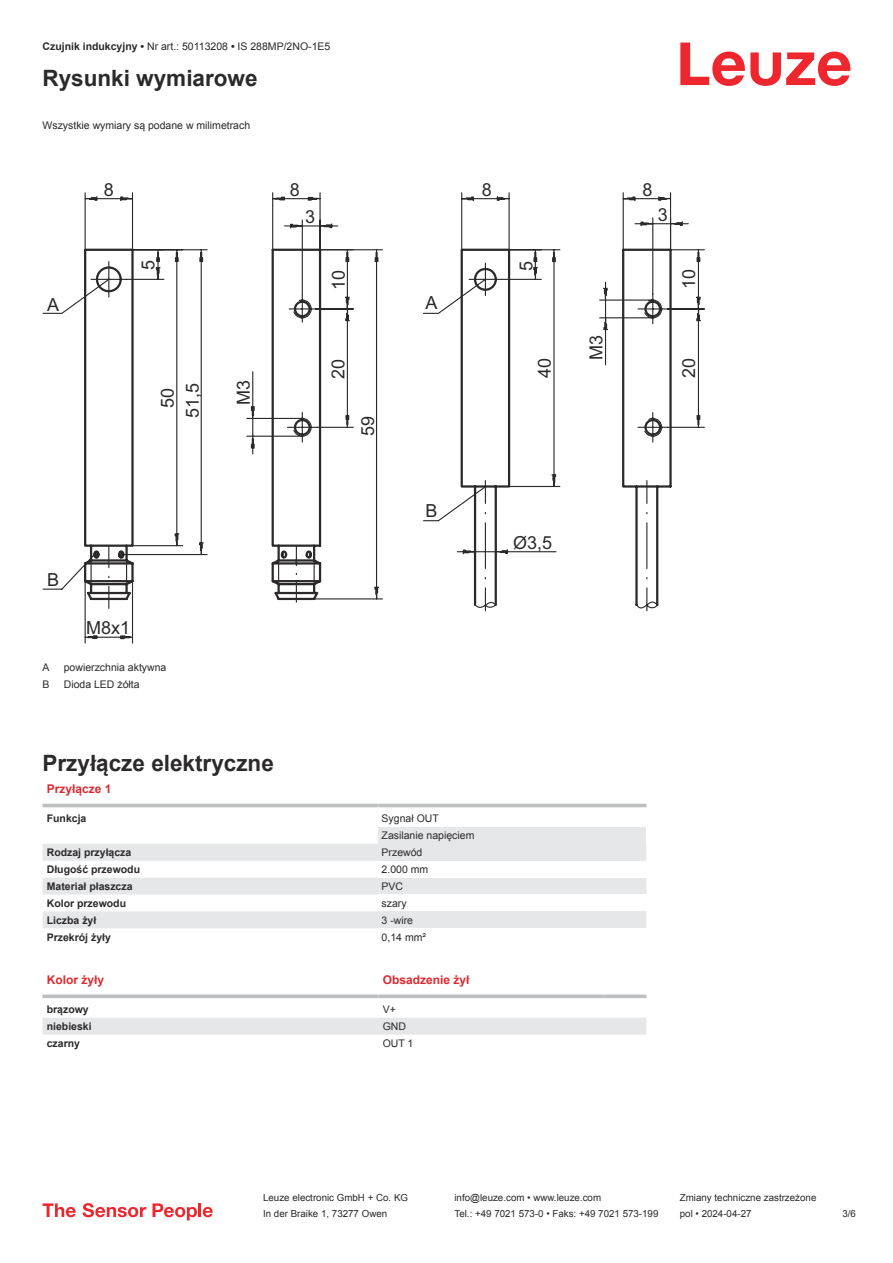
<style>
.page{position:relative;width:893px;height:1263px;background:#fff}
.page>*{position:absolute;margin:0;border:0;box-sizing:border-box;transform-origin:0 0}
.t1{font:700 22.5px "Arial";color:#2b292a}
.t2{font:18px/25px "Arial";color:#2b292a;text-align:center}
.t3{font:700 12px "Arial";color:#db2a30}
.t4{font:10.5px/17px "Arial";color:#2b292a}
.t5{font:700 10.5px "Arial";color:#2b292a}
.t6{font:9.75px "Arial";color:#2b292a}
.s1{font-weight:700}
</style>
<div class="page">
<svg style="left:680px;top:43px;width:170px;height:43px"></svg>
<svg style="left:43px;top:803px;width:603px;height:5px"></svg>
<svg style="left:43px;top:844px;width:335px;height:84px;fill:#e6e7e9"></svg>
<hr style="left:43px;top:804px;width:335px;height:3px;background:#bdbfc1">
<hr style="left:378px;top:804px;width:268px;height:3px;background:#bdbfc1">
<div style="left:378px;top:827px;width:268px;height:17px;background:#e6e7e9"></div>
<div style="left:378px;top:844px;width:268px;height:17px;background:#e6e7e9"></div>
<div style="left:378px;top:878px;width:268px;height:16px;background:#e6e7e9"></div>
<div style="left:378px;top:911px;width:268px;height:17px;background:#e6e7e9"></div>
<div style="left:43px;top:1018px;width:603px;height:17px;background:#e6e7e9"></div>
<svg style="left:43px;top:994px;width:335px;height:4px"></svg>
<svg style="left:378px;top:994px;width:226px;height:4px"></svg>
<svg style="left:604px;top:994px;width:42px;height:4px"></svg>
<svg style="left:43px;top:1203px;width:33px;height:14px"></svg>
<svg style="left:83px;top:1203px;width:63px;height:14px"></svg>
<svg style="left:153px;top:1203px;width:44px;height:17px"></svg>
<hr style="left:198px;top:1203px;width:3px;height:14px;background:#ed272d">
<svg style="left:203px;top:1207px;width:10px;height:10px"></svg>
<svg style="left:423px;top:192px;width:282px;height:420px"></svg>
<svg style="left:43px;top:192px;width:340px;height:452px"></svg>
<p class="t4" style="left:43px;top:39px;width:289px"><span class="s1">Czujnik indukcyjny •</span> Nr art.: 50113208 <span class="s1">•</span> IS 288MP/2NO-1E5</p>
<h1 class="t1" style="left:43px;top:70px;width:217px">Rysunki wymiarowe</h1>
<p class="t4" style="left:43px;top:116px;width:209px">Wszystkie wymiary są podane w milimetrach</p>
<h2 class="t2" style="left:47px;top:293px;width:14px">A</h2>
<h2 class="t2" style="left:104px;top:178px;width:12px">8</h2>
<h2 class="t2" style="left:290px;top:178px;width:12px">8</h2>
<h2 class="t2" style="left:482px;top:178px;width:12px">8</h2>
<h2 class="t2" style="left:642px;top:178px;width:12px">8</h2>
<h2 class="t2" style="left:305px;top:205px;width:12px">3</h2>
<h2 class="t2" style="left:658px;top:204px;width:12px">3</h2>
<h2 class="t2" style="left:137px;top:270px;width:12px;rotate:-90deg">5</h2>
<h2 class="t2" style="left:156px;top:418px;width:37px;rotate:-90deg">50<br>51,5</h2>
<h2 class="t2" style="left:232px;top:405px;width:27px;rotate:-90deg">M3</h2>
<h2 class="t2" style="left:327px;top:290px;width:22px;rotate:-90deg">10</h2>
<h2 class="t2" style="left:326px;top:379px;width:22px;rotate:-90deg">20</h2>
<h2 class="t2" style="left:356px;top:436px;width:22px;rotate:-90deg">59</h2>
<h2 class="t2" style="left:425px;top:291px;width:14px">A</h2>
<h2 class="t2" style="left:514px;top:271px;width:12px;rotate:-90deg">5</h2>
<h2 class="t2" style="left:533px;top:377px;width:22px;rotate:-90deg">40</h2>
<h2 class="t2" style="left:585px;top:360px;width:27px;rotate:-90deg">M3</h2>
<h2 class="t2" style="left:677px;top:288px;width:22px;rotate:-90deg">10</h2>
<h2 class="t2" style="left:677px;top:377px;width:22px;rotate:-90deg">20</h2>
<h2 class="t2" style="left:47px;top:568px;width:14px">B</h2>
<h2 class="t2" style="left:86px;top:616px;width:46px">M8x1</h2>
<p class="t4" style="left:43px;top:660px;width:9px">A</p>
<p class="t4" style="left:64px;top:660px;width:104px">powierzchnia aktywna</p>
<p class="t4" style="left:43px;top:677px;width:9px">B</p>
<p class="t4" style="left:64px;top:676px;width:77px">Dioda LED żółta</p>
<h2 class="t2" style="left:425px;top:499px;width:14px">B</h2>
<h1 class="t1" style="left:43px;top:747px;width:233px">Przyłącze elektryczne</h1>
<p class="t3" style="left:47px;top:780px;width:66px">Przyłącze 1</p>
<p class="t5" style="left:47px;top:814px;width:41px">Funkcja</p>
<p class="t4" style="left:382px;top:810px;width:94px">Sygnał OUT<br>Zasilanie napięciem</p>
<p class="t5" style="left:47px;top:845px;width:86px">Rodzaj przyłącza</p>
<p class="t4" style="left:382px;top:845px;width:42px">Przewód</p>
<p class="t5" style="left:47px;top:862px;width:95px">Długość przewodu</p>
<p class="t4" style="left:382px;top:862px;width:48px">2.000 mm</p>
<p class="t5" style="left:47px;top:879px;width:87px">Materiał płaszcza</p>
<p class="t4" style="left:382px;top:877px;width:23px">PVC</p>
<p class="t5" style="left:47px;top:899px;width:81px">Kolor przewodu</p>
<p class="t4" style="left:382px;top:895px;width:27px">szary</p>
<p class="t5" style="left:47px;top:912px;width:51px">Liczba żył</p>
<p class="t4" style="left:382px;top:912px;width:33px">3 -wire</p>
<p class="t5" style="left:47px;top:929px;width:66px">Przekrój żyły</p>
<p class="t4" style="left:382px;top:928px;width:46px">0,14 mm²</p>
<p class="t3" style="left:47px;top:971px;width:59px">Kolor żyły</p>
<p class="t3" style="left:383px;top:971px;width:88px">Obsadzenie żył</p>
<p class="t5" style="left:47px;top:1002px;width:44px">brązowy</p>
<p class="t4" style="left:383px;top:1001px;width:15px">V+</p>
<p class="t5" style="left:47px;top:1019px;width:46px">niebieski</p>
<p class="t4" style="left:383px;top:1018px;width:25px">GND</p>
<p class="t5" style="left:47px;top:1039px;width:35px">czarny</p>
<p class="t4" style="left:383px;top:1035px;width:32px">OUT 1</p>
<h2 class="t2" style="left:513px;top:531px;width:41px">Ø3,5</h2>
<p class="t6" style="left:263px;top:1191px;width:146px">Leuze electronic GmbH + Co. KG</p>
<p class="t6" style="left:454px;top:1191px;width:148px">info@leuze.com • www.leuze.com</p>
<p class="t6" style="left:680px;top:1191px;width:138px">Zmiany techniczne zastrzeżone</p>
<p class="t6" style="left:263px;top:1210px;width:126px">In der Braike 1, 73277 Owen</p>
<p class="t6" style="left:454px;top:1207px;width:205px">Tel.: +49 7021 573-0 • Faks: +49 7021 573-199</p>
<p class="t6" style="left:680px;top:1207px;width:73px">pol • 2024-04-27</p>
<p class="t6" style="left:842px;top:1210px;width:15px">3 /6</p>
</div>
